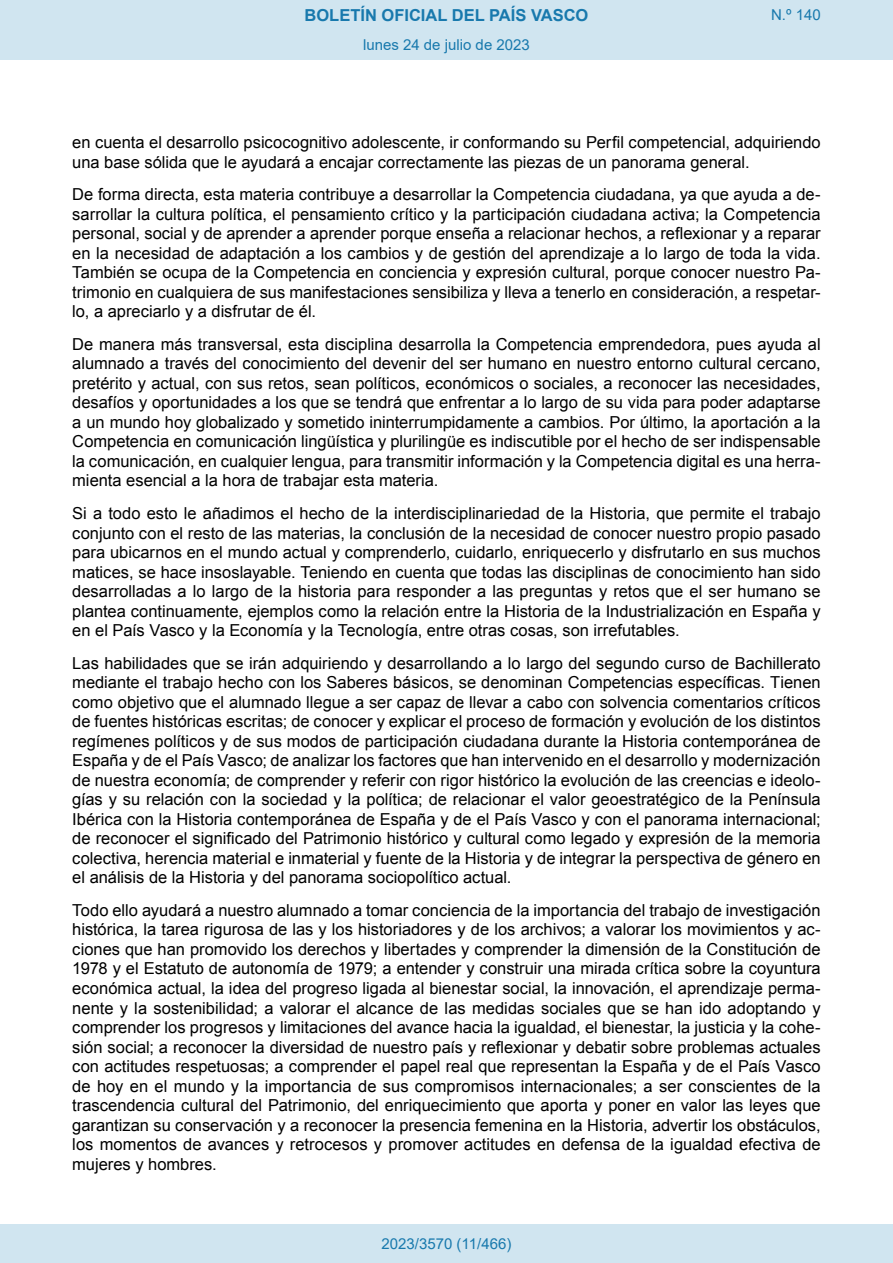
<style>
.page{position:relative;width:893px;height:1263px;background:#fff}
.page>*{position:absolute;margin:0;border:0;box-sizing:border-box;transform-origin:0 0}
.t1{font:16.5px/19.5px "Arial";color:#000;text-align:justify}
.t2{font:700 16.5px "Arial";color:#1879ad}
.Paginacion_Centro{font:15px "Arial";color:#1879ad}
</style>
<div class="page">
<div style="left:0;top:0;width:893px;height:60px;background:#d0e5f0"></div>
<div style="left:0;top:1225px;width:893px;height:38px;background:#d0e5f0"></div>
<p class="t2" style="left:305px;top:3px;width:285px">BOLETÍN OFICIAL DEL PAÍS VASCO</p>
<p class="Paginacion_Centro" style="left:771px;top:5px;width:51px">N.º 140</p>
<p class="Paginacion_Centro" style="left:363px;top:35px;width:168px">lunes 24 de julio de 2023</p>
<p class="t1" style="left:72px;top:133px;width:750px">en cuenta el desarrollo psicocognitivo adolescente, ir conformando su Perfil competencial, adquiriendo una base sólida que le ayudará a encajar correctamente las piezas de un panorama general.</p>
<p class="t1" style="left:72px;top:185px;width:750px">De forma directa, esta materia contribuye a desarrollar la Competencia ciudadana, ya que ayuda a de&shy;sarrollar la cultura política, el pensamiento crítico y la participación ciudadana activa; la Competencia personal, social y de aprender a aprender porque enseña a relacionar hechos, a reflexionar y a reparar en la necesidad de adaptación a los cambios y de gestión del aprendizaje a lo largo de toda la vida.<br>También se ocupa de la Competencia en conciencia y expresión cultural, porque conocer nuestro Pa&shy;trimonio en cualquiera de sus manifestaciones sensibiliza y lleva a tenerlo en consideración, a respetar&shy;lo, a apreciarlo y a disfrutar de él.</p>
<p class="t1" style="left:72px;top:335px;width:750px">De manera más transversal, esta disciplina desarrolla la Competencia emprendedora, pues ayuda al alumnado a través del conocimiento del devenir del ser humano en nuestro entorno cultural cercano, pretérito y actual, con sus retos, sean políticos, económicos o sociales, a reconocer las necesidades, desafíos y oportunidades a los que se tendrá que enfrentar a lo largo de su vida para poder adaptarse a un mundo hoy globalizado y sometido ininterrumpidamente a cambios. Por último, la aportación a la Competencia en comunicación lingüística y plurilingüe es indiscutible por el hecho de ser indispensable la comunicación, en cualquier lengua, para transmitir información y la Competencia digital es una herra&shy;mienta esencial a la hora de trabajar esta materia.</p>
<p class="t1" style="left:72px;top:504px;width:750px">Si a todo esto le añadimos el hecho de la interdisciplinariedad de la Historia, que permite el trabajo conjunto con el resto de las materias, la conclusión de la necesidad de conocer nuestro propio pasado para ubicarnos en el mundo actual y comprenderlo, cuidarlo, enriquecerlo y disfrutarlo en sus muchos matices, se hace insoslayable. Teniendo en cuenta que todas las disciplinas de conocimiento han sido desarrolladas a lo largo de la historia para responder a las preguntas y retos que el ser humano se plantea continuamente, ejemplos como la relación entre la Historia de la Industrialización en España y en el País Vasco y la Economía y la Tecnología, entre otras cosas, son irrefutables.</p>
<p class="t1" style="left:72px;top:653px;width:750px">Las habilidades que se irán adquiriendo y desarrollando a lo largo del segundo curso de Bachillerato mediante el trabajo hecho con los Saberes básicos, se denominan Competencias específicas. Tienen como objetivo que el alumnado llegue a ser capaz de llevar a cabo con solvencia comentarios críticos de fuentes históricas escritas; de conocer y explicar el proceso de formación y evolución de los distintos regímenes políticos y de sus modos de participación ciudadana durante la Historia contemporánea de España y de el País Vasco; de analizar los factores que han intervenido en el desarrollo y modernización de nuestra economía; de comprender y referir con rigor histórico la evolución de las creencias e ideolo&shy;gías y su relación con la sociedad y la política; de relacionar el valor geoestratégico de la Península Ibérica con la Historia contemporánea de España y de el País Vasco y con el panorama internacional; de reconocer el significado del Patrimonio histórico y cultural como legado y expresión de la memoria colectiva, herencia material e inmaterial y fuente de la Historia y de integrar la perspectiva de género en el análisis de la Historia y del panorama sociopolítico actual.</p>
<p class="t1" style="left:72px;top:900px;width:750px">Todo ello ayudará a nuestro alumnado a tomar conciencia de la importancia del trabajo de investigación histórica, la tarea rigurosa de las y los historiadores y de los archivos; a valorar los movimientos y ac&shy;ciones que han promovido los derechos y libertades y comprender la dimensión de la Constitución de 1978 y el Estatuto de autonomía de 1979; a entender y construir una mirada crítica sobre la coyuntura económica actual, la idea del progreso ligada al bienestar social, la innovación, el aprendizaje perma&shy;nente y la sostenibilidad; a valorar el alcance de las medidas sociales que se han ido adoptando y comprender los progresos y limitaciones del avance hacia la igualdad, el bienestar, la justicia y la cohe&shy;sión social; a reconocer la diversidad de nuestro país y reflexionar y debatir sobre problemas actuales con actitudes respetuosas; a comprender el papel real que representan la España y de el País Vasco de hoy en el mundo y la importancia de sus compromisos internacionales; a ser conscientes de la trascendencia cultural del Patrimonio, del enriquecimiento que aporta y poner en valor las leyes que garantizan su conservación y a reconocer la presencia femenina en la Historia, advertir los obstáculos, los momentos de avances y retrocesos y promover actitudes en defensa de la igualdad efectiva de mujeres y hombres.</p>
<p class="Paginacion_Centro" style="left:382px;top:1234px;width:131px">2023/3570 (11/466)</p>
</div>
